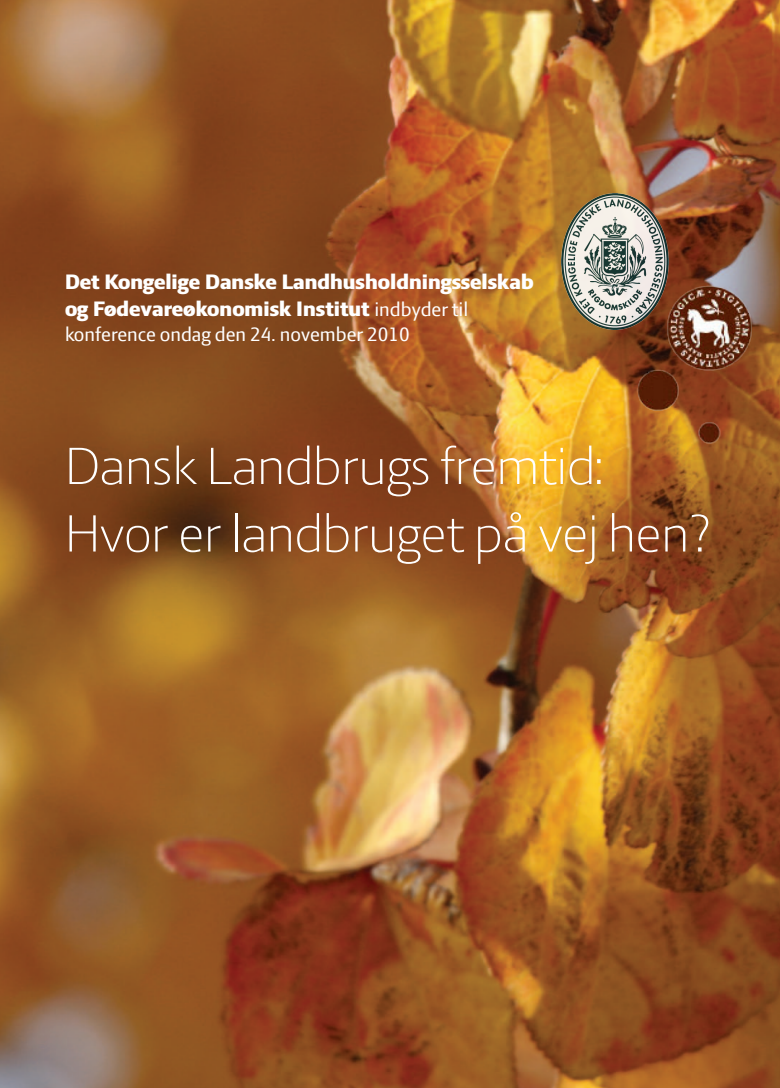
<style>
.page{position:relative;width:780px;height:1088px;background:#fff}
.page>*{position:absolute;margin:0;border:0;box-sizing:border-box;transform-origin:0 0}
.t1{font:300 56.25px/67.5px "LF Press Sans";color:#fff}
.t2{font:800 22.5px/27px "LF Press Sans";color:#fff}
.t3{font:21.25px "LF Press Sans";color:#fff}
.s1{font-weight:400;font-size:21.25px}
</style>
<div class="page">
<img style="left:0;top:0;width:780px;height:1088px">
<img style="left:562px;top:194px;width:106px;height:136px">
<img style="left:633px;top:279px;width:124px;height:167px">
<p class="t2" style="left:65px;top:268px;width:470px">Det Kongelige Danske Landhusholdningsselskab og Fødevareøkonomisk Institut <span class="s1">indbyder til</span></p>
<p class="t3" style="left:65px;top:322px;width:346px">konference ondag den 24. november 2010</p>
<h1 class="t1" style="left:65px;top:431px;width:647px">Dansk Landbrugs fremtid:<br>Hvor er landbruget på vej hen?</h1>
</div>
